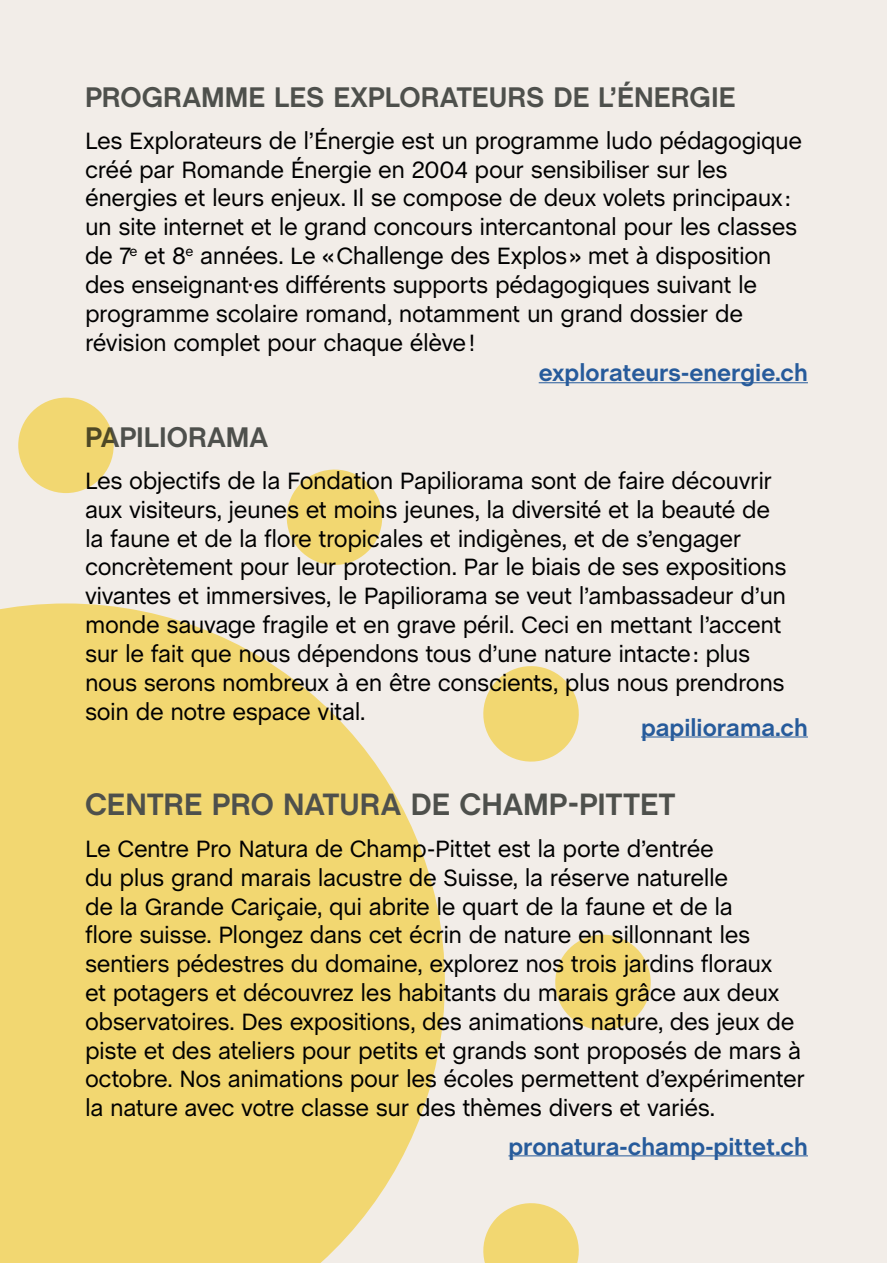
<style>
.page{position:relative;width:893px;height:1263px;background:#fff}
.page>*{position:absolute;margin:0;border:0;box-sizing:border-box;transform-origin:0 0}
.t1{font:700 31.5px "Chalet";letter-spacing:-.005em;color:#4e504c}
.t2{font:700 28.95px "Chalet";letter-spacing:-.005em;color:#4e504c}
.t3{font:24px/28.8px "Chalet";letter-spacing:-.02em;color:#000}
.t4{font:700 24px "Chalet";color:#275b9b}
</style>
<div class="page">
<div style="left:0;top:0;width:887px;height:1263px;background:#f2ede8"></div>
<hr style="left:539px;top:382px;width:269px;height:1px;background:#275b9b">
<hr style="left:641px;top:737px;width:167px;height:1px;background:#275b9b">
<hr style="left:508px;top:1155px;width:300px;height:1px;background:#275b9b">
<svg style="left:0;top:603px;width:445px;height:660px;background:#f2da81"></svg>
<div style="left:18px;top:398px;width:96px;height:95px;background:#f2d771;border-radius:50%"></div>
<svg style="left:483px;top:1203px;width:96px;height:60px"></svg>
<div style="left:555px;top:935px;width:96px;height:95px;background:#f2d771;border-radius:50%"></div>
<svg style="left:483px;top:666px;width:96px;height:96px"></svg>
<svg style="left:286px;top:469px;width:97px;height:96px"></svg>
<p class="t2" style="left:85px;top:79px;width:652px">PROGRAMME LES EXPLORATEURS DE L’ÉNERGIE</p>
<p class="t3" style="left:85px;top:127px;width:719px">Les Explorateurs de l’Énergie est un programme ludo pédagogique créé par Romande Énergie en 2004 pour sensibiliser sur les énergies et leurs enjeux. Il se compose de deux volets principaux: un site internet et le grand concours intercantonal pour les classes de 7<sup>e</sup> et 8<sup>e</sup> années. Le «Challenge des Explos» met à disposition des enseignant·es différents supports pédagogiques suivant le programme scolaire romand, notamment un grand dossier de révision complet pour chaque élève!</p>
<p class="t4" style="left:539px;top:359px;width:271px">explorateurs-energie.ch</p>
<p class="t2" style="left:85px;top:420px;width:185px">PAPILIORAMA</p>
<p class="t3" style="left:85px;top:467px;width:703px">Les objectifs de la Fondation Papiliorama sont de faire découvrir aux visiteurs, jeunes et moins jeunes, la diversité et la beauté de la faune et de la flore tropicales et indigènes, et de s’engager concrètement pour leur protection. Par le biais de ses expositions vivantes et immersives, le Papiliorama se veut l’ambassadeur d’un monde sauvage fragile et en grave péril. Ceci en mettant l’accent sur le fait que nous dépendons tous d’une nature intacte: plus nous serons nombreux à en être conscients, plus nous prendrons soin de notre espace vital.</p>
<p class="t4" style="left:641px;top:713px;width:168px">papiliorama.ch</p>
<h1 class="t1" style="left:85px;top:785px;width:592px">CENTRE PRO NATURA DE CHAMP-PITTET</h1>
<p class="t3" style="left:85px;top:835px;width:721px">Le Centre Pro Natura de Champ-Pittet est la porte d’entrée<br>du plus grand marais lacustre de Suisse, la réserve naturelle<br>de la Grande Cariçaie, qui abrite le quart de la faune et de la<br>flore suisse. Plongez dans cet écrin de nature en sillonnant les sentiers pédestres du domaine, explorez nos trois jardins floraux<br>et potagers et découvrez les habitants du marais grâce aux deux observatoires. Des expositions, des animations nature, des jeux de piste et des ateliers pour petits et grands sont proposés de mars à octobre. Nos animations pour les écoles permettent d’expérimenter la nature avec votre classe sur des thèmes divers et variés.</p>
<p class="t4" style="left:508px;top:1132px;width:301px">pronatura-champ-pittet.ch</p>
</div>
